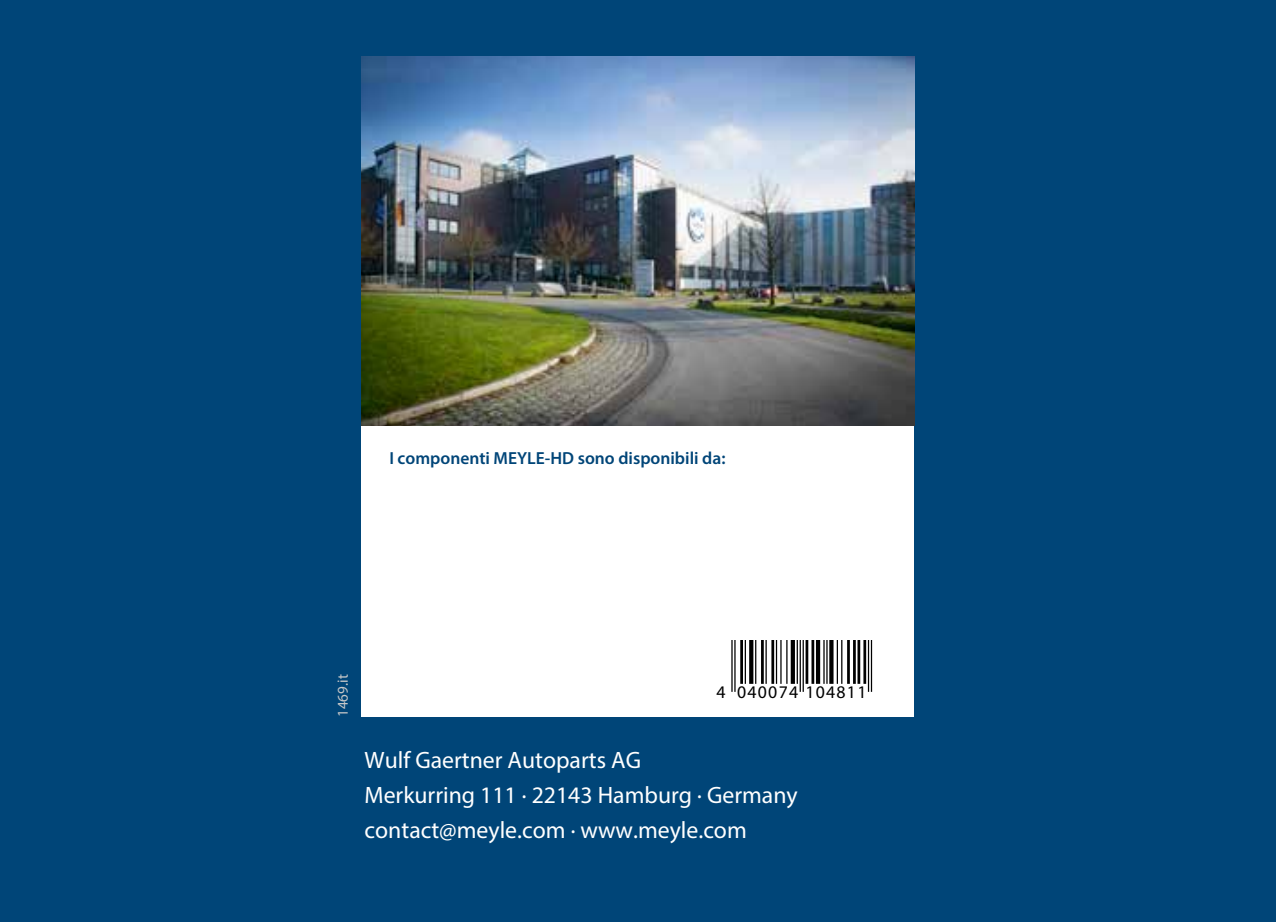
<style>
.page{position:relative;width:1276px;height:922px;background:#fff}
.page>*{position:absolute;margin:0;border:0;box-sizing:border-box;transform-origin:0 0}
.t1{font:23.75px/35px "Myriad Pro";color:#fff}
.t2{font:17.75px "Helvetica";letter-spacing:.07em;color:#000}
.t3{font:600 17.5px "Myriad Pro";color:#004578}
.t4{font:15px "Myriad Pro";color:#c6c7c8}
</style>
<div class="page">
<div style="left:0;top:0;width:1276px;height:921px;background:#004578"></div>
<div style="left:361px;top:57px;width:553px;height:659px;background:#fff"></div>
<hr style="left:734px;top:640px;width:1px;height:51px;background:#000">
<hr style="left:731px;top:640px;width:1px;height:51px;background:#000">
<hr style="left:740px;top:640px;width:3px;height:43px;background:#000">
<hr style="left:744px;top:640px;width:2px;height:43px;background:#000">
<svg style="left:749px;top:640px;width:4px;height:43px"></svg>
<hr style="left:755px;top:640px;width:1px;height:43px;background:#000">
<hr style="left:761px;top:640px;width:3px;height:43px;background:#000">
<hr style="left:765px;top:640px;width:2px;height:43px;background:#000">
<hr style="left:771px;top:640px;width:3px;height:43px;background:#000">
<hr style="left:786px;top:640px;width:1px;height:43px;background:#000">
<hr style="left:780px;top:640px;width:1px;height:43px;background:#000">
<hr style="left:776px;top:640px;width:1px;height:43px;background:#000">
<div style="left:790px;top:640px;width:5px;height:43px;background:#000"></div>
<hr style="left:802px;top:640px;width:2px;height:51px;background:#000">
<hr style="left:799px;top:640px;width:2px;height:51px;background:#000">
<hr style="left:796px;top:640px;width:2px;height:43px;background:#000">
<hr style="left:811px;top:640px;width:3px;height:43px;background:#000">
<hr style="left:805px;top:640px;width:3px;height:43px;background:#000">
<hr style="left:816px;top:640px;width:4px;height:43px;background:#000">
<hr style="left:826px;top:640px;width:1px;height:43px;background:#000">
<hr style="left:823px;top:640px;width:1px;height:43px;background:#000">
<svg style="left:829px;top:640px;width:4px;height:43px"></svg>
<hr style="left:841px;top:640px;width:1px;height:43px;background:#000">
<hr style="left:836px;top:640px;width:2px;height:43px;background:#000">
<hr style="left:863px;top:640px;width:3px;height:43px;background:#000">
<hr style="left:857px;top:640px;width:3px;height:43px;background:#000">
<hr style="left:853px;top:640px;width:3px;height:43px;background:#000">
<hr style="left:847px;top:640px;width:3px;height:43px;background:#000">
<hr style="left:871px;top:640px;width:1px;height:51px;background:#000">
<hr style="left:868px;top:640px;width:1px;height:51px;background:#000">
<img style="left:361px;top:57px;width:553px;height:368px">
<p class="t3" style="left:389px;top:447px;width:337px">I componenti MEYLE-HD sono disponibili da:</p>
<p class="t4" style="left:334px;top:716px;width:44px;rotate:-90deg">1469.it</p>
<p class="t2" style="left:716px;top:680px;width:152px">4 040074 104811</p>
<p class="t1" style="left:364px;top:742px;width:435px">Wulf Gaertner Autoparts AG<br>Merkurring 111 · 22143 Hamburg · Germany contact@meyle.com · www.meyle.com</p>
</div>
